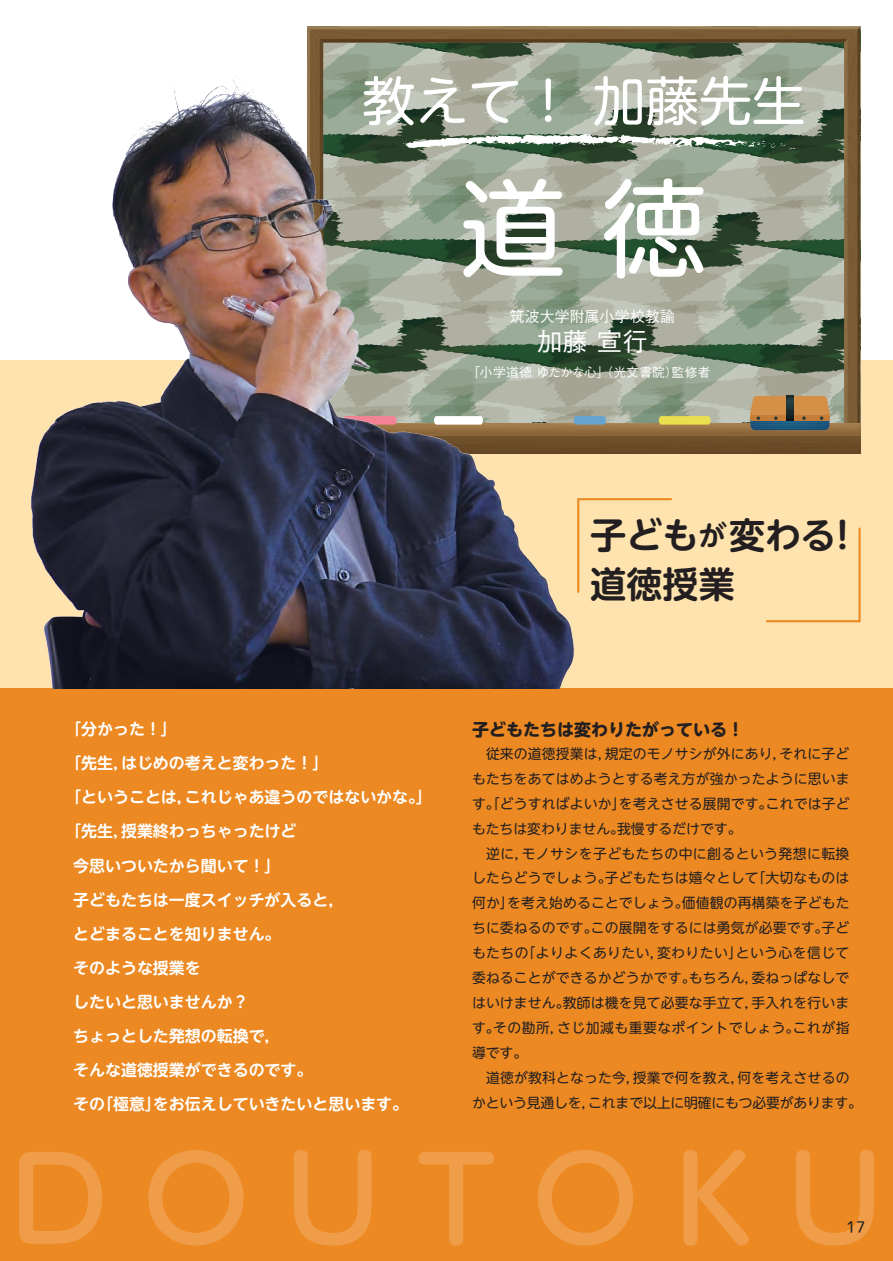
<style>
.page{position:relative;width:893px;height:1261px;background:#fff}
.page>*{position:absolute;margin:0;border:0;box-sizing:border-box;transform-origin:0 0}
.t1{font:500 115.8px "UD Shin M Go Pro";letter-spacing:.3em;color:#f09d4a}
.t2{font:106.35px "UD Shin M Go Pro";color:#fff}
.t3{font:53.1px "UD Shin M Go Pro";color:#fff}
.t4{font:700 36.15px/48.9px "UD Shin M Go Pro De";color:#231f20}
.t5{font:500 25.5px "Gothic BBB Pro";color:#fff}
.t6{font:700 16.95px "UD Shin M Go Pro";color:#231f20}
.t7{font:700 15.9px "UD Shin M Go Pro De";color:#fff}
.t8{font:15.9px "Shuei M Go Std L";color:#231f20}
.t9{font:500 14.85px "Gothic BBB Pro";letter-spacing:.01em;color:#fff}
.t10{font:13.8px/25px "UD Shin M Go Pro";letter-spacing:.01em;color:#231f20}
.t11{font:500 12.75px "Gothic BBB Pro";letter-spacing:.01em;color:#fff}
.s1{font-size:27.6px}
</style>
<div class="page">
<div style="left:0;top:361px;width:893px;height:586px;background:#fee3af"></div>
<div style="left:0;top:688px;width:893px;height:573px;background:#ec8922"></div>
<svg style="left:307px;top:27px;width:553px;height:427px;background:#8a8d77"></svg>
<img style="left:0;top:66px;width:599px;height:622px">
<svg style="left:576px;top:497px;width:96px;height:97px"></svg>
<svg style="left:766px;top:527px;width:95px;height:96px"></svg>
<h3 class="t3" style="left:362px;top:58px;width:444px">教えて！ 加藤先生</h3>
<h2 class="t2" style="left:459px;top:142px;width:249px">道 徳</h2>
<p class="t9" style="left:509px;top:305px;width:167px">筑波大学附属小学校教諭</p>
<h3 class="t5" style="left:537px;top:321px;width:112px">加藤 宣行</h3>
<p class="t11" style="left:474px;top:362px;width:238px">｢小学道徳 ゆたかな心｣ （光文書院）監修者</p>
<h3 class="t4" style="left:590px;top:509px;width:272px">子ども<span class="s1">が</span>変わる！道徳授業</h3>
<p class="t6" style="left:472px;top:716px;width:274px">子どもたちは変わりたがっている！</p>
<p class="t10" style="left:472px;top:740px;width:391px">　従来の道徳授業は，規定のモノサシが外にあり，それに子どもたちをあてはめようとする考え方が強かったように思います。｢どうすればよいか｣を考えさせる展開です。これでは子どもたちは変わりません。我慢するだけです。<br>　逆に，モノサシを子どもたちの中に創るという発想に転換したらどうでしょう。子どもたちは嬉々として｢大切なものは何か｣を考え始めることでしょう。価値観の再構築を子どもたちに委ねるのです。この展開をするには勇気が必要です。子どもたちの｢よりよくありたい，変わりたい｣という心を信じて委ねることができるかどうかです。もちろん，委ねっぱなしではいけません。教師は機を見て必要な手立て，手入れを行います。その勘所，さじ加減も重要なポイントでしょう。これが指導です。<br>　道徳が教科となった今，授業で何を教え，何を考えさせるのかという見通しを，これまで以上に明確にもつ必要があります。</p>
<h1 class="t1" style="left:10px;top:1105px;width:874px">DOUTOKU</h1>
<p class="t7" style="left:65px;top:716px;width:113px">「分かった！」</p>
<p class="t7" style="left:65px;top:750px;width:265px">「先生，はじめの考えと変わった！」</p>
<p class="t7" style="left:65px;top:784px;width:368px">「ということは，これじゃあ違うのではないかな。」</p>
<p class="t7" style="left:65px;top:818px;width:233px">「先生，授業終わっちゃったけど</p>
<p class="t7" style="left:73px;top:852px;width:209px">今思いついたから聞いて！」</p>
<p class="t7" style="left:73px;top:886px;width:273px">子どもたちは一度スイッチが入ると，</p>
<p class="t7" style="left:73px;top:920px;width:209px">とどまることを知りません。</p>
<p class="t7" style="left:73px;top:954px;width:129px">そのような授業を</p>
<p class="t7" style="left:73px;top:988px;width:177px">したいと思いませんか？</p>
<p class="t7" style="left:73px;top:1022px;width:209px">ちょっとした発想の転換で，</p>
<p class="t7" style="left:73px;top:1056px;width:241px">そんな道徳授業ができるのです。</p>
<p class="t7" style="left:73px;top:1090px;width:336px">その｢極意｣をお伝えしていきたいと思います。</p>
<p class="t8" style="left:846px;top:1216px;width:20px">17</p>
</div>
